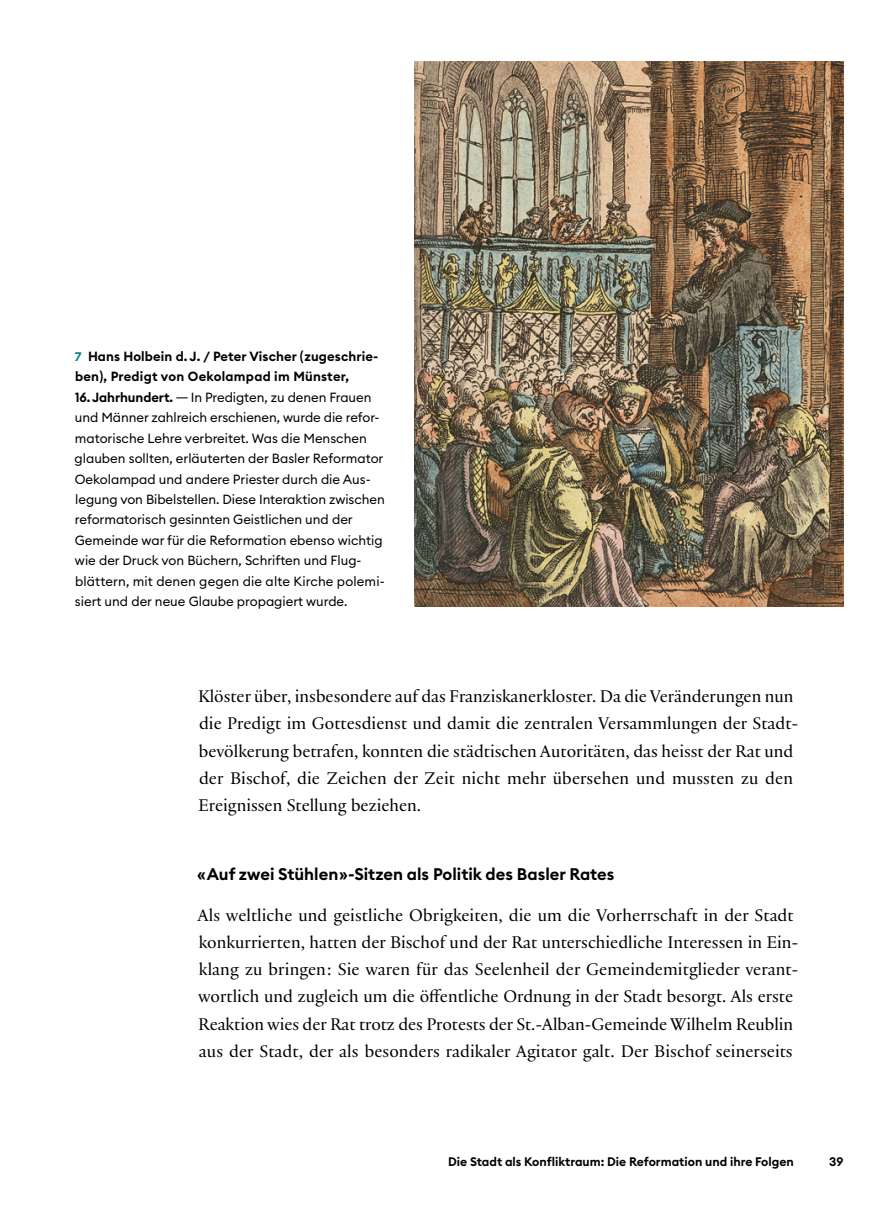
<style>
.page{position:relative;width:893px;height:1216px;background:#fff}
.page>*{position:absolute;margin:0;border:0;box-sizing:border-box;transform-origin:0 0}
.GT_ohne_Einzug{font:18.2px/27.3px "Practice";color:#000}
.GT_mit_Einzug{font:18.2px/27.3px "Practice";color:#000}
.Titel_3{font:600 16.62px "Euclid Circular B";color:#000}
.Abb_Legende_fett{font:13.12px/20.5px "Euclid Circular B";color:#000}
.Abb_Legende_fett-2{font:600 13.12px/20.5px "Euclid Circular B";letter-spacing:.01em;color:#000}
.t1{font:600 12.25px "Euclid Circular B";color:#000}
.s1{font-size:12.25px;color:#007e7e}
</style>
<div class="page">
<svg style="left:176px;top:397px;width:12px;height:1px"></svg>
<img style="left:414px;top:61px;width:429px;height:545px">
<p class="Abb_Legende_fett-2" style="left:75px;top:346px;width:305px"><span class="s1">7</span> Hans Holbein d. J. / Peter Vischer (zugeschrie&shy;ben), Predigt von Oekolampad im Münster,<br>16.Jahrhundert.</p>
<p class="Abb_Legende_fett" style="left:75px;top:386px;width:312px;text-indent:116px">In Predigten, zu denen Frauen und Männer zahlreich erschienen, wurde die refor&shy;matorische Lehre verbreitet. Was die Menschen glauben sollten, erläuterten der Basler Reformator Oekolampad und andere Priester durch die Aus&shy;legung von Bibelstellen. Diese Interaktion zwischen reformatorisch gesinnten Geistlichen und der Gemeinde war für die Reformation ebenso wichtig wie der Druck von Büchern, Schriften und Flug&shy;blättern, mit denen gegen die alte Kirche polemi&shy;siert und der neue Glaube propagiert wurde.</p>
<p class="GT_mit_Einzug" style="left:198px;top:682px;width:602px">Klöster über, insbesondere auf das Franziskanerkloster. Da die Veränderungen nun die Predigt im Gottesdienst und damit die zentralen Versammlungen der Stadt&shy;bevölkerung betrafen, konnten die städtischen Autoritäten, das heisst der Rat und der Bischof, die Zeichen der Zeit nicht mehr übersehen und mussten zu den Ereignissen Stellung beziehen.</p>
<h3 class="Titel_3" style="left:197px;top:862px;width:419px">«Auf zwei Stühlen»-Sitzen als Politik des Basler Rates</h3>
<p class="GT_ohne_Einzug" style="left:198px;top:900px;width:602px">Als weltliche und geistliche Obrigkeiten, die um die Vorherrschaft in der Stadt konkurrierten, hatten der Bischof und der Rat unterschiedliche Interessen in Ein&shy;klang zu bringen: Sie waren für das Seelenheil der Gemeindemitglieder verant&shy;wortlich und zugleich um die öffentliche Ordnung in der Stadt besorgt. Als erste Reaktion wies der Rat trotz des Protests der St.-Alban-Gemeinde Wilhelm Reublin aus der Stadt, der als besonders radikaler Agitator galt. Der Bischof seinerseits</p>
<p class="t1" style="left:448px;top:1153px;width:347px">Die Stadt als Konfliktraum: Die Reformation und ihre Folgen</p>
<p class="t1" style="left:829px;top:1153px;width:16px">39</p>
</div>
